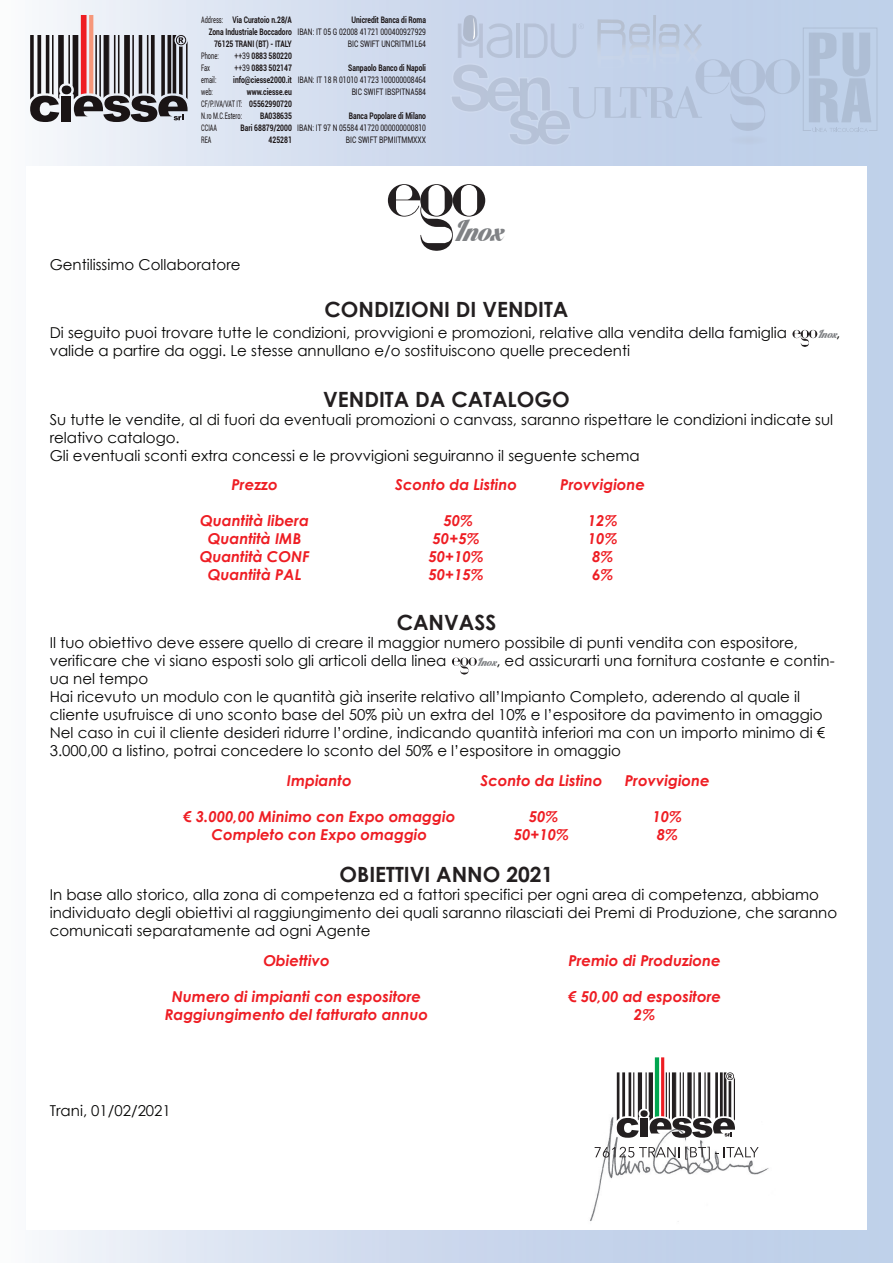
<style>
.page{position:relative;width:893px;height:1263px;background:#fff}
.page>*{position:absolute;margin:0;border:0;box-sizing:border-box;transform-origin:0 0}
.t1{font:31.35px "Lighthouse Personal Use";color:#808285}
.t2{font:700 21px "Century Gothic";color:#231f20}
.t3{font:15px/18px "Century Gothic";color:#050504}
.t4{font:italic 700 15px/18px "Century Gothic";color:#ee1d23;text-align:center}
.t5{font:12.15px "Lighthouse Personal Use";color:#808285}
.t6{font:700 9px/12px "Roboto";color:#1a1415;text-align:right;scale:.75 1}
.t7{font:9px/12px "Roboto";color:#1a1415;text-align:right;scale:.75 1}
.t8{font:9px/12px "Roboto";color:#1a1415;scale:.63 1}
.s1{font-weight:400}
</style>
<div class="page">
<div style="left:0;top:0;width:893px;height:1263px;background:linear-gradient(to right,#eef1f8,#b5c8e6)"></div>
<svg style="left:450px;top:15px;width:427px;height:131px;background:#bfcee5"></svg>
<div style="left:728px;top:134px;width:40px;height:11px;background:#becee6;border-radius:50%"></div>
<svg style="left:30px;top:15px;width:158px;height:107px"></svg>
<div style="left:26px;top:166px;width:840px;height:1064px;background:#fff"></div>
<img style="left:590px;top:1113px;width:179px;height:109px">
<svg style="left:388px;top:184px;width:97px;height:67px"></svg>
<svg style="left:595px;top:1147px;width:84px;height:10px"></svg>
<svg style="left:685px;top:1147px;width:33px;height:12px"></svg>
<svg style="left:724px;top:1147px;width:35px;height:10px"></svg>
<svg style="left:617px;top:1057px;width:118px;height:81px"></svg>
<svg style="left:452px;top:657px;width:25px;height:18px"></svg>
<svg style="left:792px;top:330px;width:25px;height:17px"></svg>
<p class="t6" style="left:351px;top:13px;width:101px">Unicredit Banca di Roma</p>
<p class="t7" style="left:297px;top:25px;width:173px">IBAN: IT 05 G 02008 41721 000400927929<br>BIC SWIFT UNCRITM1L64</p>
<p class="t6" style="left:348px;top:61px;width:105px">Sanpaolo Banco di Napoli</p>
<p class="t7" style="left:298px;top:73px;width:173px">IBAN: IT 18 R 01010 41723 100000008464<br>BIC SWIFT IBSPITNA584</p>
<p class="t6" style="left:349px;top:109px;width:104px">Banca Popolare di Milano</p>
<p class="t7" style="left:297px;top:121px;width:173px">IBAN: IT 97 N 05584 41720 000000000810<br>BIC SWIFT BPMIITMMXXX</p>
<p class="t8" style="left:201px;top:13px;width:37px">Address:</p>
<p class="t8" style="left:201px;top:49px;width:67px">Phone:<br>Fax<br>email:<br>web:<br>CF/P.IVA/VAT IT:<br>N.ro M.C.Estero:<br>CCIAA<br>REA</p>
<p class="t6" style="left:209px;top:13px;width:112px">Via Curatoio n.28/A<br>Zona Industriale Boccadoro<br>76125 TRANI (BT) - ITALY <span class="s1">++39</span> 0883 580220<br><span class="s1">++39</span> 0883 502147 info@ciesse2000.it www.ciesse.eu<br>05562990720<br>BA038635<br>Bari 68879/2000<br>425281</p>
<p class="t3" style="left:50px;top:255px;width:193px">Gentilissimo Collaboratore</p>
<h1 class="t1" style="left:455px;top:212px;width:50px">Inox</h1>
<h2 class="t2" style="left:324px;top:293px;width:245px">CONDIZIONI DI VENDITA</h2>
<p class="t3" style="left:50px;top:324px;width:739px">Di seguito puoi trovare tutte le condizioni, provvigioni e promozioni, relative alla vendita della famiglia</p>
<p class="t3" style="left:836px;top:324px;width:6px">,</p>
<p class="t3" style="left:50px;top:342px;width:582px">valide a partire da oggi. Le stesse annullano e/o sostituiscono quelle precedenti</p>
<h2 class="t2" style="left:323px;top:383px;width:248px">VENDITA DA CATALOGO</h2>
<p class="t3" style="left:50px;top:410px;width:785px">Su tutte le vendite, al di fuori da eventuali promozioni o canvass, saranno rispettare le condizioni indicate sul relativo catalogo.<br>Gli eventuali sconti extra concessi e le provvigioni seguiranno il seguente schema</p>
<p class="t5" style="left:818px;top:327px;width:21px">Inox</p>
<p class="t4" style="left:232px;top:475px;width:48px">Prezzo</p>
<p class="t4" style="left:200px;top:511px;width:111px">Quantità libera<br>Quantità IMB<br>Quantità CONF<br>Quantità PAL</p>
<p class="t4" style="left:395px;top:475px;width:123px">Sconto da Listino</p>
<p class="t4" style="left:428px;top:511px;width:57px">50%<br>50+5%<br>50+10%<br>50+15%</p>
<p class="t4" style="left:560px;top:475px;width:86px">Provvigione</p>
<p class="t4" style="left:588px;top:511px;width:31px;text-align:left">12%<br>10%<br>8%<br>6%</p>
<h2 class="t2" style="left:397px;top:606px;width:101px">CANVASS</h2>
<p class="t3" style="left:50px;top:633px;width:750px">Il tuo obiettivo deve essere quello di creare il maggior numero possibile di punti vendita con espositore, verificare che vi siano esposti solo gli articoli della linea</p>
<p class="t3" style="left:496px;top:651px;width:340px">, ed assicurarti una fornitura costante e contin-</p>
<p class="t3" style="left:50px;top:669px;width:777px">ua nel tempo<br>Hai ricevuto un modulo con le quantità già inserite relativo all’Impianto Completo, aderendo al quale il cliente usufruisce di uno sconto base del 50% più un extra del 10% e l’espositore da pavimento in omaggio Nel caso in cui il cliente desideri ridurre l’ordine, indicando quantità inferiori ma con un importo minimo di € 3.000,00 a listino, potrai concedere lo sconto del 50% e l’espositore in omaggio</p>
<p class="t5" style="left:478px;top:655px;width:21px">Inox</p>
<p class="t4" style="left:287px;top:770px;width:66px">Impianto</p>
<p class="t4" style="left:183px;top:806px;width:274px">€ 3.000,00 Minimo con Expo omaggio<br>Completo con Expo omaggio</p>
<p class="t4" style="left:481px;top:770px;width:123px">Sconto da Listino</p>
<p class="t4" style="left:514px;top:806px;width:57px">50%<br>50+10%</p>
<p class="t4" style="left:625px;top:770px;width:86px">Provvigione</p>
<p class="t4" style="left:652px;top:806px;width:31px;text-align:left">10%<br>8%</p>
<h2 class="t2" style="left:340px;top:858px;width:215px">OBIETTIVI ANNO 2021</h2>
<p class="t3" style="left:50px;top:885px;width:789px">In base allo storico, alla zona di competenza ed a fattori specifici per ogni area di competenza, abbiamo individuato degli obiettivi al raggiungimento dei quali saranno rilasciati dei Premi di Produzione, che saranno comunicati separatamente ad ogni Agente</p>
<p class="t4" style="left:263px;top:951px;width:68px">Obiettivo</p>
<p class="t4" style="left:165px;top:987px;width:265px">Numero di impianti con espositore<br>Raggiungimento del fatturato annuo</p>
<p class="t3" style="left:50px;top:1101px;width:123px">Trani, 01/02/2021</p>
<p class="t4" style="left:568px;top:951px;width:154px">Premio di Produzione</p>
<p class="t4" style="left:568px;top:987px;width:154px">€ 50,00 ad espositore<br>2%</p>
</div>
